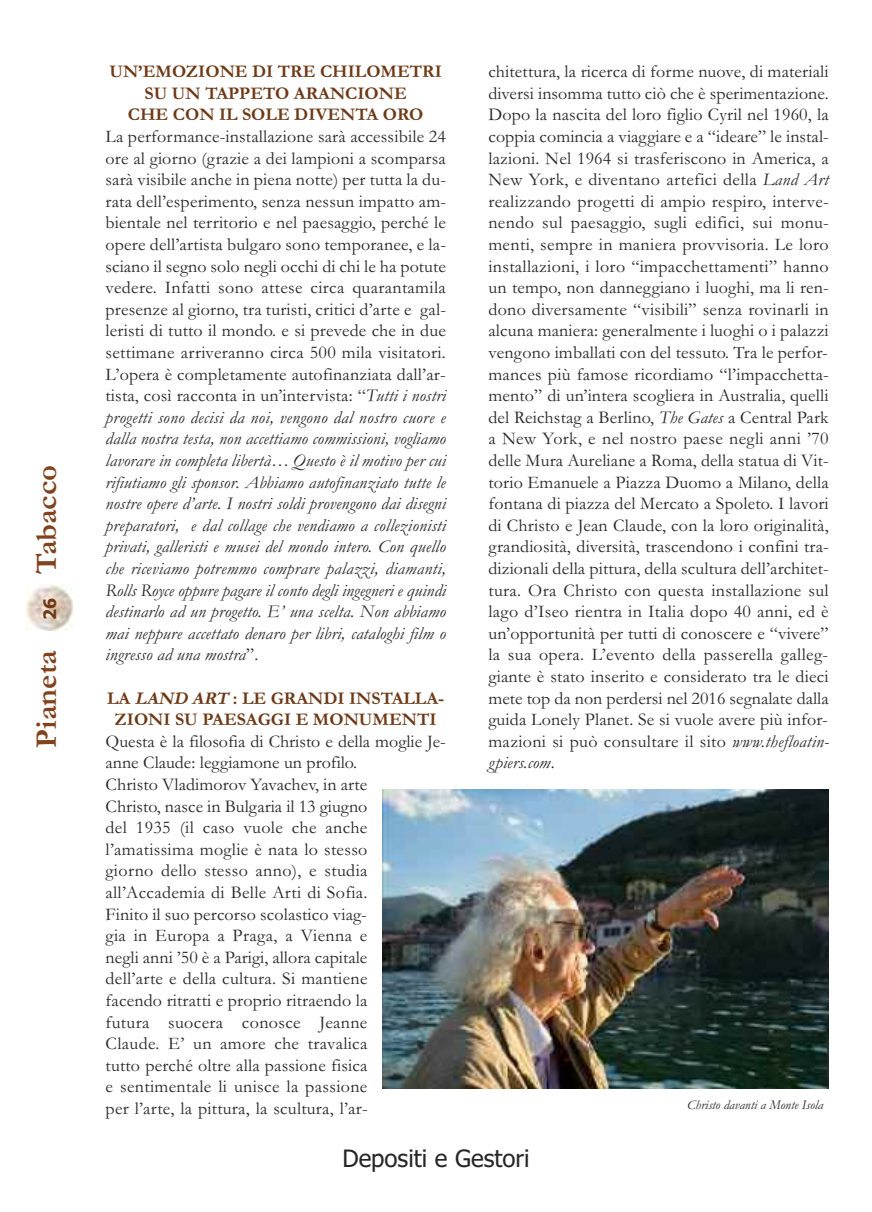
<style>
.page{position:relative;width:872px;height:1212px;background:#fff}
.page>*{position:absolute;margin:0;border:0;box-sizing:border-box;transform-origin:0 0}
.t1{font:700 30.6px "Garamond";color:#81421e}
.t2{font:24px "Tahoma";color:#272627}
.t3{font:18px/21.6px "Garamond";letter-spacing:.01em;color:#272627}
.t4{font:italic 18px/21.6px "Garamond";letter-spacing:.01em;color:#272627;text-align:justify}
.t5{font:700 18px/21.6px "Garamond";color:#6d3916;text-align:center}
.t6{font:700 17.25px "Tahoma";color:#6d3916}
.t7{font:italic 13.5px "Garamond";color:#272627}
.s1{font-style:normal}
.s2{font-style:italic}
</style>
<div class="page">
<img style="left:27px;top:585px;width:46px;height:46px">
<img style="left:382px;top:789px;width:446px;height:299px">
<h1 class="t1" style="left:28px;top:574px;width:110px;rotate:-90deg">Tabacco</h1>
<p class="t6" style="left:40px;top:620px;width:24px;rotate:-90deg">26</p>
<h1 class="t1" style="left:28px;top:747px;width:99px;rotate:-90deg">Pianeta</h1>
<p class="t5" style="left:109px;top:60px;width:334px">UN’EMOZIONE DI TRE CHILOMETRI<br>SU UN TAPPETO ARANCIONE<br>CHE CON IL SOLE DIVENTA ORO</p>
<p class="t4" style="left:106px;top:125px;width:342px"><span class="s1">La performance-installazione sarà accessibile 24 ore al giorno (grazie a dei lampioni a scomparsa sarà visibile anche in piena notte) per tutta la du&shy;rata dell’esperimento, senza nessun impatto am&shy;bientale nel territorio e nel paesaggio, perché le opere dell’artista bulgaro sono temporanee, e la&shy;sciano il segno solo negli occhi di chi le ha potute vedere. Infatti sono attese circa quarantamila presenze al giorno, tra turisti, critici d’arte e gal&shy;leristi di tutto il mondo. e si prevede che in due settimane arriveranno circa 500 mila visitatori.<br>L’opera è completamente autofinanziata dall’ar&shy;tista, così racconta in un’intervista: “</span>Tutti i nostri progetti sono decisi da noi, vengono dal nostro cuore e dalla nostra testa, non accettiamo commissioni, vogliamo lavorare in completa libertà… Questo è il motivo per cui rifiutiamo gli sponsor. Abbiamo autofinanziato tutte le nostre opere d’arte. I nostri soldi provengono dai disegni preparatori, e dal collage che vendiamo a collezionisti privati, galleristi e musei del mondo intero. Con quello che riceviamo potremmo comprare palazzi, diamanti, Rolls Royce oppure pagare il conto degli ingegneri e quindi destinarlo ad un progetto. E’ una scelta. Non abbiamo mai neppure accettato denaro per libri, cataloghi film o ingresso ad una mostra<span class="s1">”.</span></p>
<p class="t5" style="left:107px;top:686px;width:338px">LA <span class="s2">LANDART</span>: LE GRANDI INSTALLA-<br>ZIONI SU PAESAGGI E MONUMENTI</p>
<p class="t3" style="left:106px;top:730px;width:342px">Questa è la filosofia di Christo e della moglie Je&shy;anne Claude: leggiamone un profilo.<br>Christo Vladimorov Yavachev, in arte<br>Christo, nasce in Bulgaria il 13 giugno<br>del 1935 (il caso vuole che anche l’amatissima moglie è nata lo stesso<br>giorno dello stesso anno), e studia all’Accademia di Belle Arti di Sofia.<br>Finito il suo percorso scolastico viag-<br>gia in Europa a Praga, a Vienna e<br>negli anni ’50 è a Parigi, allora capitale<br>dell’arte e della cultura. Si mantiene<br>facendo ritratti e proprio ritraendo la<br>futura suocera conosce Jeanne<br>Claude. E’ un amore che travalica<br>tutto perché oltre alla passione fisica<br>e sentimentale li unisce la passione<br>per l’arte, la pittura, la scultura, l’ar-</p>
<p class="t3" style="left:488px;top:60px;width:342px;text-align:justify">chitettura, la ricerca di forme nuove, di materiali diversi insomma tutto ciò che è sperimentazione.<br>Dopo la nascita del loro figlio Cyril nel 1960, la coppia comincia a viaggiare e a “ideare” le instal&shy;lazioni. Nel 1964 si trasferiscono in America, a New York, e diventano artefici della <span class="s2">Land Art </span>realizzando progetti di ampio respiro, interve&shy;nendo sul paesaggio, sugli edifici, sui monu&shy;menti, sempre in maniera provvisoria. Le loro installazioni, i loro “impacchettamenti” hanno un tempo, non danneggiano i luoghi, ma li ren&shy;dono diversamente “visibili” senza rovinarli in alcuna maniera: generalmente i luoghi o i palazzi vengono imballati con del tessuto. Tra le perfor&shy;mances più famose ricordiamo “l’impacchetta&shy;mento” di un’intera scogliera in Australia, quelli del Reichstag a Berlino, <span class="s2">The Gates</span> a Central Park a New York, e nel nostro paese negli anni ’70 delle Mura Aureliane a Roma, della statua di Vit&shy;torio Emanuele a Piazza Duomo a Milano, della fontana di piazza del Mercato a Spoleto. I lavori di Christo e Jean Claude, con la loro originalità, grandiosità, diversità, trascendono i confini tra&shy;dizionali della pittura, della scultura dell’architet&shy;tura. Ora Christo con questa installazione sul lago d’Iseo rientra in Italia dopo 40 anni, ed è un’opportunità per tutti di conoscere e “vivere” la sua opera. L’evento della passerella galleg&shy;giante è stato inserito e considerato tra le dieci mete top da non perdersi nel 2016 segnalate dalla guida Lonely Planet. Se si vuole avere più infor&shy;mazioni si può consultare il sito <span class="s2">www.thefloatin&shy;gpiers.com</span>.</p>
<p class="t7" style="left:687px;top:1096px;width:138px">Christo davanti a Monte Isola</p>
<h2 class="t2" style="left:342px;top:1144px;width:189px">Depositi e Gestori</h2>
</div>
